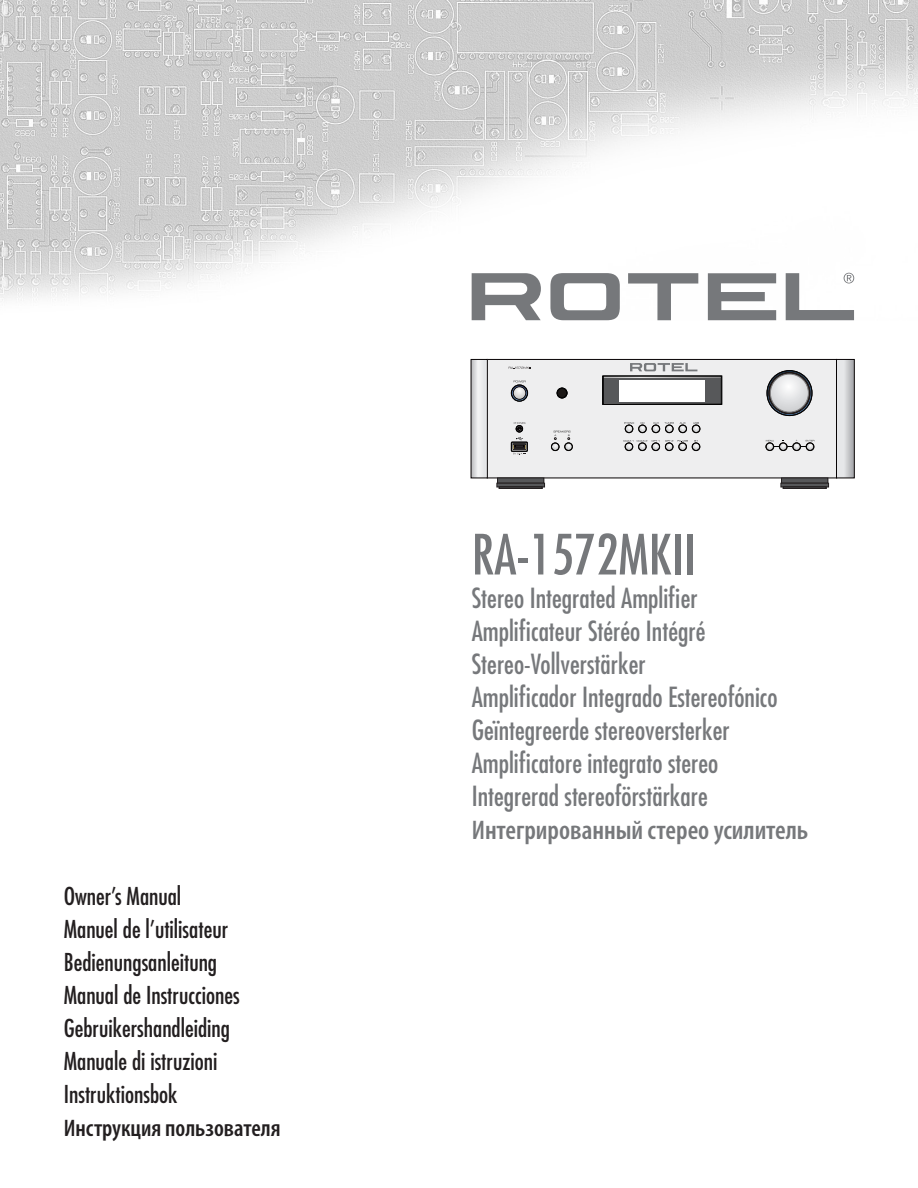
<style>
.page{position:relative;width:918px;height:1188px;background:#fff}
.page>*{position:absolute;margin:0;border:0;box-sizing:border-box;transform-origin:0 0}
.Cover_Model_Number{font:condensed 54px "Futura Std";color:#76787b}
.Cover_Model_Descrip{font:condensed 27px "Futura Std";color:#76787b}
.Cover_Model_Descrip-2{font:600 condensed 27px "Myriad Pro";color:#76787b}
.t1{font:condensed 24px "Futura Std";color:#231f20}
.t2{font:600 condensed 24px "Myriad Pro";color:#231f20}
</style>
<div class="page">
<img style="left:0;top:0;width:918px;height:320px">
<svg style="left:550px;top:273px;width:70px;height:47px"></svg>
<svg style="left:628px;top:273px;width:70px;height:47px"></svg>
<svg style="left:786px;top:273px;width:68px;height:47px"></svg>
<svg style="left:708px;top:273px;width:68px;height:47px"></svg>
<svg style="left:472px;top:273px;width:69px;height:47px"></svg>
<div style="left:487px;top:359px;width:350px;height:119px;background:#eeeeef"></div>
<div style="left:487px;top:359px;width:350px;height:119px;border:1px solid #070304"></div>
<svg style="left:838px;top:361px;width:14px;height:115px"></svg>
<div style="left:836px;top:359px;width:18px;height:119px;border:1px solid #070304"></div>
<svg style="left:473px;top:361px;width:13px;height:115px"></svg>
<div style="left:471px;top:359px;width:17px;height:119px;border:1px solid #070304"></div>
<svg style="left:767px;top:371px;width:45px;height:45px"></svg>
<svg style="left:769px;top:372px;width:41px;height:42px"></svg>
<div style="left:769px;top:372px;width:41px;height:42px;border:1px solid #221612;border-radius:50%"></div>
<svg style="left:770px;top:374px;width:38px;height:38px"></svg>
<div style="left:770px;top:374px;width:38px;height:38px;border:1px solid #838283;border-radius:50%"></div>
<div style="left:603px;top:377px;width:118px;height:26px;background:#57585a"></div>
<div style="left:511px;top:385px;width:17px;height:16px;background:#050405;border-radius:8px"></div>
<div style="left:557px;top:388px;width:10px;height:10px;background:#1b1716;border-radius:50%"></div>
<div style="left:511px;top:442px;width:17px;height:9px;border:1px solid #231f20"></div>
<div style="left:498px;top:478px;width:46px;height:5px;background:#57585a"></div>
<div style="left:497px;top:478px;width:47px;height:5px;border:1px solid #231f20"></div>
<div style="left:497px;top:483px;width:48px;height:4px;border:1px solid #231f20"></div>
<div style="left:499px;top:487px;width:43px;height:2px;border:1px solid #231f20"></div>
<div style="left:782px;top:478px;width:46px;height:5px;background:#57585a"></div>
<div style="left:781px;top:478px;width:47px;height:5px;border:1px solid #231f20"></div>
<div style="left:781px;top:483px;width:48px;height:4px;border:1px solid #231f20"></div>
<div style="left:783px;top:487px;width:43px;height:2px;border:1px solid #231f20"></div>
<div style="left:511px;top:385px;width:17px;height:16px;border:1px solid #030303;border-radius:50%"></div>
<div style="left:511px;top:442px;width:16px;height:9px;border:1px solid #030303"></div>
<div style="left:625px;top:443px;width:8px;height:8px;border:1px solid #030303;border-radius:50%"></div>
<div style="left:766px;top:443px;width:8px;height:8px;border:1px solid #030303;border-radius:50%"></div>
<div style="left:779px;top:443px;width:8px;height:8px;border:1px solid #030303;border-radius:50%"></div>
<div style="left:793px;top:443px;width:8px;height:8px;border:1px solid #030303;border-radius:50%"></div>
<div style="left:806px;top:443px;width:8px;height:8px;border:1px solid #030303;border-radius:50%"></div>
<div style="left:638px;top:443px;width:8px;height:8px;border:1px solid #030303;border-radius:50%"></div>
<div style="left:652px;top:443px;width:8px;height:8px;border:1px solid #030303;border-radius:50%"></div>
<div style="left:665px;top:443px;width:8px;height:8px;border:1px solid #030303;border-radius:50%"></div>
<div style="left:679px;top:443px;width:8px;height:8px;border:1px solid #030303;border-radius:50%"></div>
<div style="left:679px;top:425px;width:8px;height:8px;border:1px solid #030303;border-radius:50%"></div>
<div style="left:692px;top:443px;width:8px;height:8px;border:1px solid #030303;border-radius:50%"></div>
<div style="left:767px;top:371px;width:45px;height:45px;border:1px solid #030303;border-radius:50%"></div>
<div style="left:603px;top:376px;width:119px;height:28px;border:1px solid #030303"></div>
<div style="left:557px;top:388px;width:10px;height:10px;border:1px solid #030303;border-radius:50%"></div>
<svg style="left:624px;top:422px;width:22px;height:11px"></svg>
<svg style="left:652px;top:422px;width:34px;height:11px"></svg>
<svg style="left:623px;top:440px;width:77px;height:10px"></svg>
<svg style="left:692px;top:422px;width:8px;height:11px"></svg>
<svg style="left:513px;top:381px;width:13px;height:18px"></svg>
<svg style="left:551px;top:431px;width:21px;height:20px"></svg>
<svg style="left:766px;top:440px;width:48px;height:10px"></svg>
<svg style="left:512px;top:422px;width:15px;height:33px"></svg>
<svg style="left:630px;top:363px;width:67px;height:8px"></svg>
<svg style="left:509px;top:367px;width:22px;height:2px"></svg>
<div style="left:619px;top:380px;width:86px;height:21px;background:#fff"></div>
<p class="t1" style="left:64px;top:881px;width:119px">Owner’s Manual</p>
<p class="t1" style="left:64px;top:914px;width:166px">Manuel de l’utilisateur</p>
<p class="t1" style="left:64px;top:947px;width:155px">Bedienungsanleitung</p>
<p class="t1" style="left:64px;top:980px;width:177px">Manual de Instrucciones</p>
<p class="t1" style="left:64px;top:1013px;width:168px">Gebruikershandleiding</p>
<p class="t1" style="left:64px;top:1046px;width:155px">Manuale di istruzioni</p>
<p class="t1" style="left:64px;top:1079px;width:115px">Instruktionsbok</p>
<p class="t2" style="left:64px;top:1114px;width:218px">Инструкция пользователя</p>
<p class="Cover_Model_Number" style="left:472px;top:522px;width:225px">RA‑1572MKII</p>
<p class="Cover_Model_Descrip" style="left:472px;top:581px;width:227px">Stereo Integrated Amplifier</p>
<p class="Cover_Model_Descrip" style="left:472px;top:614px;width:235px">Amplificateur Stéréo Intégré</p>
<p class="Cover_Model_Descrip" style="left:472px;top:647px;width:176px">Stereo-Vollverstärker</p>
<p class="Cover_Model_Descrip" style="left:472px;top:680px;width:307px">Amplificador Integrado Estereofónico</p>
<p class="Cover_Model_Descrip" style="left:472px;top:713px;width:260px">Geïntegreerde stereoversterker</p>
<p class="Cover_Model_Descrip" style="left:472px;top:746px;width:248px">Amplificatore integrato stereo</p>
<p class="Cover_Model_Descrip" style="left:472px;top:779px;width:238px">Integrerad stereoförstärkare</p>
<p class="Cover_Model_Descrip-2" style="left:472px;top:815px;width:338px">Интегрированный стерео усилитель</p>
</div>
